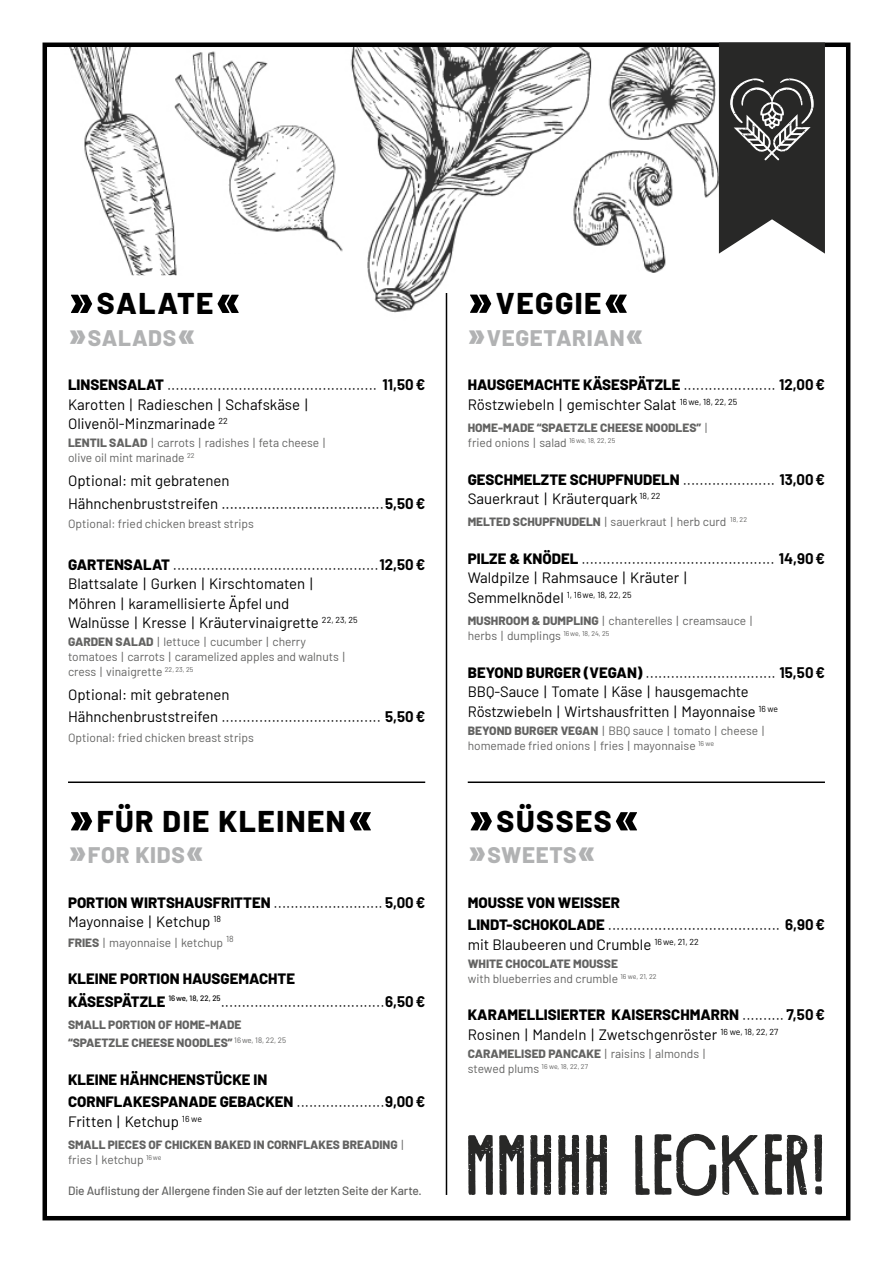
<style>
.page{position:relative;width:893px;height:1263px;background:#fff}
.page>*{position:absolute;margin:0;border:0;box-sizing:border-box;transform-origin:0 0}
.t1{font:70.5px "Triciclo Vintage";letter-spacing:.05em;color:#282827}
.t2{font:800 30px "Barlow";letter-spacing:.05em;color:#000}
.t3{font:800 22.5px "Barlow";letter-spacing:.03em;color:#b1b2b3}
.t4{font:15px/19.5px "Barlow";color:#000}
.t5{font:300 15px/19.5px "Barlow";color:#000}
.t6{font:800 15px/19.5px "Barlow";color:#000}
.t7{font:12px/15px "Barlow";color:#636362}
.t8{font:800 12px/15px "Barlow";color:#636362}
.t9{font:500 12px "Barlow";letter-spacing:-.01em;color:#636362}
.t10{font:8.7px "Barlow";color:#000}
.t11{font:7.05px "Barlow";color:#636362}
.s1{font-size:52.5px}
.s2{font-size:37.5px}
.s3{font-weight:800}
.s4{font-weight:300}
.s5{font-weight:700}
.s6{font-weight:400}
.s7{font-size:15px}
.s8{font-size:12px}
</style>
<div class="page">
<img style="left:69px;top:48px;width:650px;height:277px">
<div style="left:198px;top:254px;width:127px;height:32px;background:#fff"></div>
<div style="left:44px;top:198px;width:50px;height:88px;background:#fff"></div>
<div style="left:43px;top:43px;width:807px;height:1177px;border:4px solid #000"></div>
<hr style="left:446px;top:293px;width:1px;height:902px;background:#000">
<hr style="left:468px;top:781px;width:357px;height:2px;background:#000">
<hr style="left:68px;top:781px;width:357px;height:2px;background:#000">
<svg style="left:719px;top:43px;width:106px;height:211px;background:#474746"></svg>
<h2 class="t2" style="left:68px;top:281px;width:175px"><span class="s1">»</span>SALATE<span class="s1">«</span></h2>
<h3 class="t3" style="left:68px;top:321px;width:129px"><span class="s2">»</span>SALADS<span class="s2">«</span></h3>
<p class="t4" style="left:68px;top:374px;width:359px"><span class="s3">LINSENSALAT</span> <span class="s4">..................................................</span> <span class="s5">11,50€<br></span>Karotten | Radieschen | Schafskäse |<br>Olivenöl-Minzmarinade <sup>22</sup></p>
<p class="t7" style="left:68px;top:435px;width:259px"><span class="s3">LENTIL SALAD</span> | carrots | radishes | feta cheese | olive oil mint marinade <sup>22</sup></p>
<p class="t4" style="left:68px;top:468px;width:359px;line-height:22.5px">Optional: mit gebratenen<br>Hähnchenbruststreifen .......................................<span class="s5">5,50€</span></p>
<p class="t7" style="left:68px;top:515px;width:187px">Optional: fried chicken breast strips</p>
<p class="t4" style="left:68px;top:553px;width:359px"><span class="s3">GARTENSALAT</span> <span class="s4">.................................................</span><span class="s5">12,50€ </span>Blattsalate | Gurken | Kirschtomaten |<br>Möhren | karamellisierte Äpfel und<br>Walnüsse | Kresse | Kräutervinaigrette <sup>22,</sup> <sup>23,</sup> <sup>25</sup></p>
<p class="t7" style="left:68px;top:633px;width:278px"><span class="s3">GARDEN SALAD</span> | lettuce | cucumber | cherry tomatoes | carrots | caramelized apples and walnuts | cress | vinaigrette <sup>22,</sup> <sup>23,</sup> <sup>25</sup></p>
<p class="t4" style="left:68px;top:682px;width:359px;line-height:22.5px">Optional: mit gebratenen<br>Hähnchenbruststreifen <span class="s4">......................................</span> <span class="s5">5,50€</span></p>
<p class="t7" style="left:68px;top:729px;width:187px">Optional: fried chicken breast strips</p>
<h2 class="t2" style="left:68px;top:798px;width:307px"><span class="s1">»</span>FÜR DIE KLEINEN<span class="s1">«</span></h2>
<h3 class="t3" style="left:68px;top:838px;width:138px"><span class="s2">»</span>FOR KIDS<span class="s2">«</span></h3>
<p class="t5" style="left:68px;top:892px;width:359px"><span class="s3">PORTION WIRTSHAUSFRITTEN</span> .......................... <span class="s5">5,00€<br></span><span class="s6">Mayonnaise | Ketchup</span> <sup>18</sup></p>
<p class="t7" style="left:68px;top:934px;width:167px"><span class="s3">FRIES</span> | mayonnaise | ketchup <sup>18</sup></p>
<p class="t5" style="left:68px;top:967px;width:359px;line-height:22.5px"><span class="s3">KLEINE PORTION HAUSGEMACHTE<br>KÄSESPÄTZLE</span> <sup>16we,</sup> <sup>18,</sup> <sup>22,</sup> <sup>25</sup>.......................................<span class="s5">6,50€</span></p>
<p class="t8" style="left:68px;top:1015px;width:220px;line-height:18px">SMALL PORTION OF HOME-MADE “SPAETZLE CHEESE NOODLES” <sup>16we,</sup> <sup>18,</sup> <sup>22,</sup> <sup>25</sup></p>
<p class="t6" style="left:68px;top:1067px;width:359px;line-height:22.5px">KLEINE HÄHNCHENSTÜCKE IN<br>CORNFLAKESPANADE GEBACKEN <span class="s4">.....................</span><span class="s5">9,00€</span></p>
<p class="t4" style="left:68px;top:1110px;width:136px">Fritten | Ketchup <sup>16</sup> <sup>we</sup></p>
<p class="t8" style="left:68px;top:1136px;width:337px">SMALL PIECES OF CHICKEN BAKED IN CORNFLAKES BREADING <span class="s6">| fries | ketchup</span> <sup>16we</sup></p>
<p class="t9" style="left:68px;top:1182px;width:355px">Die Auflistung der Allergene finden Sie auf der letzten Seite der Karte.</p>
<h2 class="t2" style="left:467px;top:281px;width:164px"><span class="s1">»</span>VEGGIE<span class="s1">«</span></h2>
<h3 class="t3" style="left:467px;top:321px;width:178px"><span class="s2">»</span>VEGETARIAN<span class="s2">«</span></h3>
<p class="t4" style="left:468px;top:374px;width:359px"><span class="s3">HAUSGEMACHTE KÄSESPÄTZLE</span> <span class="s4">......................</span> <span class="s5">12,00€<br></span>Röstzwiebeln | gemischter Salat <sup>16we,</sup> <sup>18,</sup> <sup>22,</sup> <sup>25</sup></p>
<p class="t8" style="left:468px;top:419px;width:241px">HOME-MADE “SPAETZLE CHEESE NOODLES” <span class="s6">| fried onions | salad</span> <sup>16we,</sup> <sup>18,</sup> <sup>22,</sup> <sup>25</sup></p>
<p class="t6" style="left:468px;top:468px;width:359px">GESCHMELZTE SCHUPFNUDELN <span class="s4">......................</span> <span class="s5">13,00€<br></span><span class="s6">Sauerkraut | Kräuterquark</span> <sup>18,</sup> <sup>22</sup></p>
<p class="t7" style="left:468px;top:514px;width:281px"><span class="s3">MELTED SCHUPFNUDELN</span> | sauerkraut | herb curd <sup>18,</sup> <sup>22</sup></p>
<p class="t5" style="left:468px;top:548px;width:359px"><span class="s3">PILZE &amp; KNÖDEL</span> .............................................. <span class="s5">14,90€<br></span><span class="s6">Waldpilze | Rahmsauce | Kräuter |</span></p>
<p class="t10" style="left:468px;top:588px;width:165px"><span class="s7">Semmelknödel</span> 1, 16we, 18, 22, 25</p>
<p class="t7" style="left:468px;top:612px;width:286px"><span class="s3">MUSHROOM &amp; DUMPLING</span> | chanterelles | creamsauce | herbs | dumplings <sup>16we,</sup> <sup>18,</sup> <sup>24,</sup> <sup>25</sup></p>
<p class="t4" style="left:468px;top:661px;width:359px"><span class="s3">BEYOND BURGER (VEGAN)</span> <span class="s4">...............................</span> <span class="s5">15,50€<br></span>BBQ-Sauce | Tomate | Käse | hausgemachte<br>Röstzwiebeln | Wirtshausfritten | Mayonnaise <sup>16</sup> <sup>we</sup></p>
<p class="t7" style="left:468px;top:722px;width:298px"><span class="s3">BEYOND BURGER VEGAN</span> | BBQ sauce | tomato | cheese | homemade fried onions | fries | mayonnaise <sup>16</sup> <sup>we</sup></p>
<h2 class="t2" style="left:468px;top:798px;width:173px"><span class="s1">»</span>SÜSSES<span class="s1">«</span></h2>
<h3 class="t3" style="left:468px;top:838px;width:130px"><span class="s2">»</span>SWEETS<span class="s2">«</span></h3>
<p class="t5" style="left:468px;top:890px;width:359px;line-height:22.5px"><span class="s3">MOUSSE VON WEISSER<br>LINDT-SCHOKOLADE</span> ......................................... <span class="s5">6,90€</span></p>
<p class="t4" style="left:468px;top:934px;width:233px">mit Blaubeeren und Crumble <sup>16we,</sup> <sup>21,</sup> <sup>22</sup></p>
<p class="t7" style="left:468px;top:955px;width:190px"><span class="s3">WHITE CHOCOLATE MOUSSE<br></span>with blueberries and crumble <sup>16</sup> <sup>we,</sup> <sup>21,</sup> <sup>22</sup></p>
<p class="t4" style="left:468px;top:1004px;width:359px"><span class="s3">KARAMELLISIERTER KAISERSCHMARRN</span> <span class="s4">..........</span> <span class="s5">7,50€<br></span>Rosinen | Mandeln | Zwetschgenröster <sup>16</sup> <sup>we,</sup> <sup>18,</sup> <sup>22,</sup> <sup>27</sup></p>
<p class="t8" style="left:468px;top:1045px;width:239px">CARAMELISED PANCAKE <span class="s6">| raisins | almonds |</span></p>
<p class="t11" style="left:468px;top:1061px;width:122px"><span class="s8">stewed plums</span> 16 we, 18, 22, 27</p>
<h1 class="t1" style="left:468px;top:1132px;width:359px">MMHHH LECKER!</h1>
</div>
